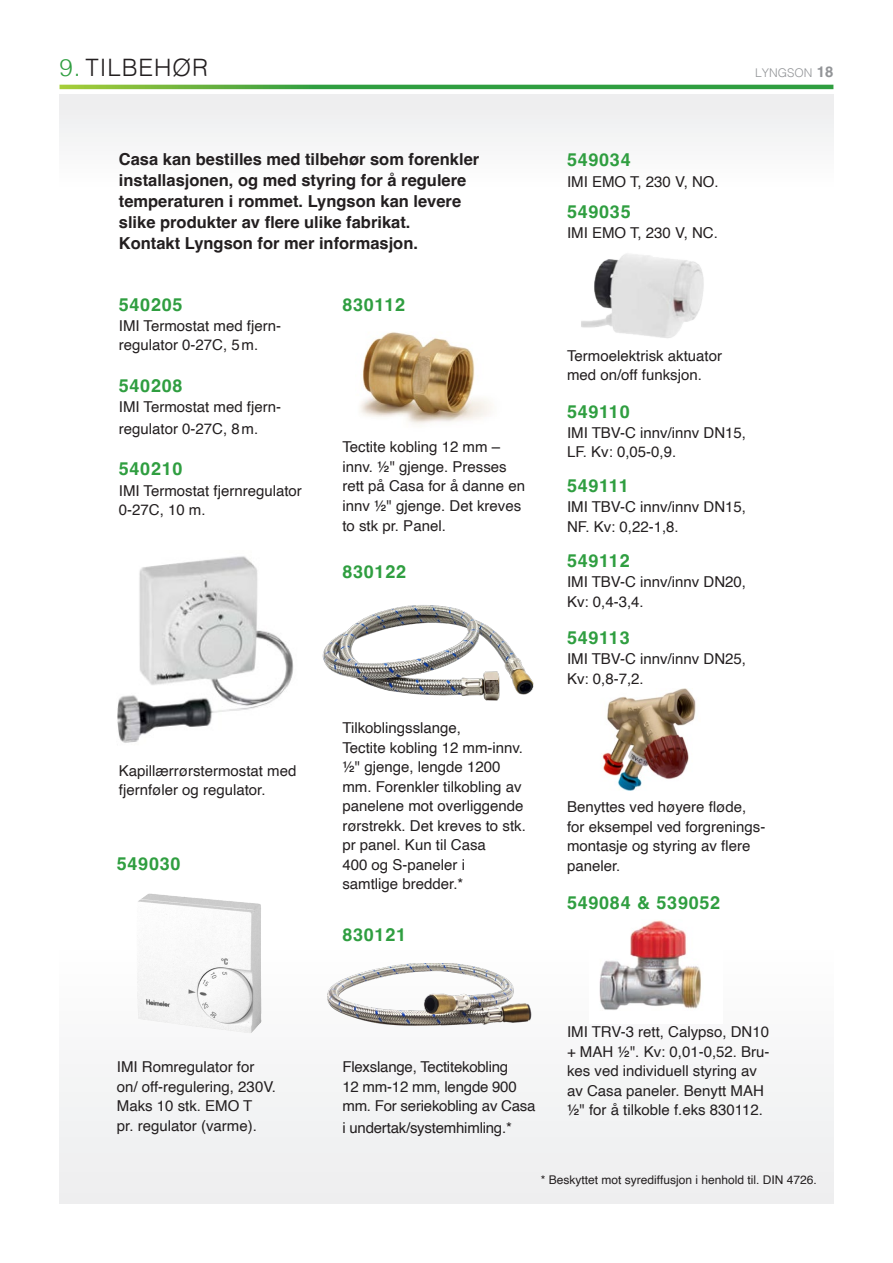
<style>
.page{position:relative;width:893px;height:1263px;background:#fff}
.page>*{position:absolute;margin:0;border:0;box-sizing:border-box;transform-origin:0 0}
.Övervinjett{font:300 24px "Helvetica";letter-spacing:.04em;color:#231f20}
.Mellis_12_13_5_BOLD{font:700 18px "Helvetica";letter-spacing:.04em;color:#2f9e40}
.TILLBEHÖR_ingress{font:700 16.5px/21px "Helvetica";color:#231f20}
.Bröd_11_13_5_LIGHT{font:15px/19.5px "Helvetica";color:#231f20}
.t1{font:12px "Helvetica";color:#231f20}
.Pagina{font:300 12px "Helvetica";color:#939598}
.s1{color:#2f9e40}
.s2{font-weight:700;font-size:15px}
</style>
<div class="page">
<div style="left:60px;top:94px;width:773px;height:149px;background:#fafafa"></div>
<svg style="left:60px;top:85px;width:773px;height:4px;background:#43a53f"></svg>
<div style="left:60px;top:945px;width:773px;height:258px;background:#f3f4f4"></div>
<img style="left:117px;top:556px;width:177px;height:187px">
<img style="left:360px;top:332px;width:131px;height:93px">
<img style="left:322px;top:605px;width:212px;height:96px">
<img style="left:327px;top:963px;width:205px;height:63px">
<img style="left:132px;top:893px;width:134px;height:140px">
<img style="left:581px;top:254px;width:123px;height:84px">
<img style="left:602px;top:689px;width:94px;height:101px">
<img style="left:589px;top:920px;width:133px;height:103px">
<p class="Övervinjett" style="left:60px;top:47px;width:150px"><span class="s1">9.</span> TILBEHØR</p>
<p class="Pagina" style="left:755px;top:62px;width:80px">LYNGSON <span class="s2">18</span></p>
<p class="TILLBEHÖR_ingress" style="left:119px;top:151px;width:362px">Casa kan bestilles med tilbehør som forenkler installasjonen, og med styring for å regulere temperaturen i rommet. Lyngson kan levere slike produkter av flere ulike fabrikat.<br>Kontakt Lyngson for mer informasjon.</p>
<p class="Mellis_12_13_5_BOLD" style="left:119px;top:293px;width:65px">540205</p>
<p class="Bröd_11_13_5_LIGHT" style="left:119px;top:316px;width:164px">IMI Termostat med fjern&shy;regulator 0-27C, 5m.</p>
<p class="Mellis_12_13_5_BOLD" style="left:119px;top:374px;width:65px">540208</p>
<p class="Bröd_11_13_5_LIGHT" style="left:119px;top:396px;width:164px;line-height:21.6px">IMI Termostat med fjern&shy;regulator 0-27C, 8m.</p>
<p class="Mellis_12_13_5_BOLD" style="left:119px;top:458px;width:65px">540210</p>
<p class="Bröd_11_13_5_LIGHT" style="left:119px;top:481px;width:185px">IMI Termostat fjernregulator<br>0-27C, 10 m.</p>
<p class="Mellis_12_13_5_BOLD" style="left:342px;top:293px;width:64px">830112</p>
<p class="Bröd_11_13_5_LIGHT" style="left:342px;top:438px;width:184px">Tectite kobling 12 mm – innv. ½" gjenge. Presses rett på Casa for å danne en innv ½" gjenge. Det kreves to stk pr. Panel.</p>
<p class="Mellis_12_13_5_BOLD" style="left:342px;top:560px;width:65px">830122</p>
<p class="Bröd_11_13_5_LIGHT" style="left:119px;top:761px;width:179px">Kapillærrørstermostat med fjernføler og regulator.</p>
<p class="Mellis_12_13_5_BOLD" style="left:117px;top:852px;width:65px">549030</p>
<p class="Bröd_11_13_5_LIGHT" style="left:342px;top:718px;width:185px">Tilkoblingsslange,<br>Tectite kobling 12 mm-innv. ½" gjenge, lengde 1200 mm. Forenkler tilkobling av panelene mot overliggende rørstrekk. Det kreves to stk. pr panel. Kun til Casa<br>400 og S-paneler i<br>samtlige bredder.*</p>
<p class="Mellis_12_13_5_BOLD" style="left:342px;top:923px;width:65px">830121</p>
<p class="Mellis_12_13_5_BOLD" style="left:567px;top:149px;width:65px">549034</p>
<p class="Bröd_11_13_5_LIGHT" style="left:567px;top:172px;width:153px">IMI EMO T, 230 V, NO.</p>
<p class="Mellis_12_13_5_BOLD" style="left:567px;top:201px;width:65px">549035</p>
<p class="Bröd_11_13_5_LIGHT" style="left:567px;top:224px;width:152px">IMI EMO T, 230 V, NC.</p>
<p class="Bröd_11_13_5_LIGHT" style="left:567px;top:346px;width:157px">Termoelektrisk aktuator med on/off funksjon.</p>
<p class="Mellis_12_13_5_BOLD" style="left:567px;top:400px;width:64px">549110</p>
<p class="Bröd_11_13_5_LIGHT" style="left:567px;top:423px;width:180px">IMI TBV-C innv/innv DN15,<br>LF. Kv: 0,05-0,9.</p>
<p class="Mellis_12_13_5_BOLD" style="left:567px;top:475px;width:63px">549111</p>
<p class="Bröd_11_13_5_LIGHT" style="left:567px;top:498px;width:180px">IMI TBV-C innv/innv DN15,<br>NF. Kv: 0,22-1,8.</p>
<p class="Mellis_12_13_5_BOLD" style="left:567px;top:550px;width:64px">549112</p>
<p class="Bröd_11_13_5_LIGHT" style="left:567px;top:573px;width:180px">IMI TBV-C innv/innv DN20,<br>Kv: 0,4-3,4.</p>
<p class="Mellis_12_13_5_BOLD" style="left:567px;top:626px;width:64px">549113</p>
<p class="Bröd_11_13_5_LIGHT" style="left:567px;top:649px;width:180px">IMI TBV-C innv/innv DN25,<br>Kv: 0,8-7,2.</p>
<p class="Bröd_11_13_5_LIGHT" style="left:567px;top:798px;width:200px">Benyttes ved høyere fløde, for eksempel ved forgrenings&shy;montasje og styring av flere paneler.</p>
<p class="Mellis_12_13_5_BOLD" style="left:567px;top:892px;width:155px">549084 &amp; 539052</p>
<p class="Bröd_11_13_5_LIGHT" style="left:117px;top:1057px;width:161px">IMI Romregulator for on/ off-regulering, 230V.<br>Maks 10 stk. EMO T<br>pr. regulator (varme).</p>
<p class="Bröd_11_13_5_LIGHT" style="left:342px;top:1057px;width:195px">Flexslange, Tectitekobling<br>12 mm-12 mm, lengde 900 mm. For seriekobling av Casa</p>
<p class="Bröd_11_13_5_LIGHT" style="left:342px;top:1118px;width:171px">i undertak/systemhimling.*</p>
<p class="Bröd_11_13_5_LIGHT" style="left:567px;top:1023px;width:204px">IMI TRV-3 rett, Calypso, DN10 + MAH ½". Kv: 0,01-0,52. Bru&shy;kes ved individuell styring av av Casa paneler. Benytt MAH ½" for å tilkoble f.eks 830112.</p>
<p class="t1" style="left:541px;top:1170px;width:277px">* Beskyttet mot syrediffusjon i henhold til. DIN 4726.</p>
</div>
